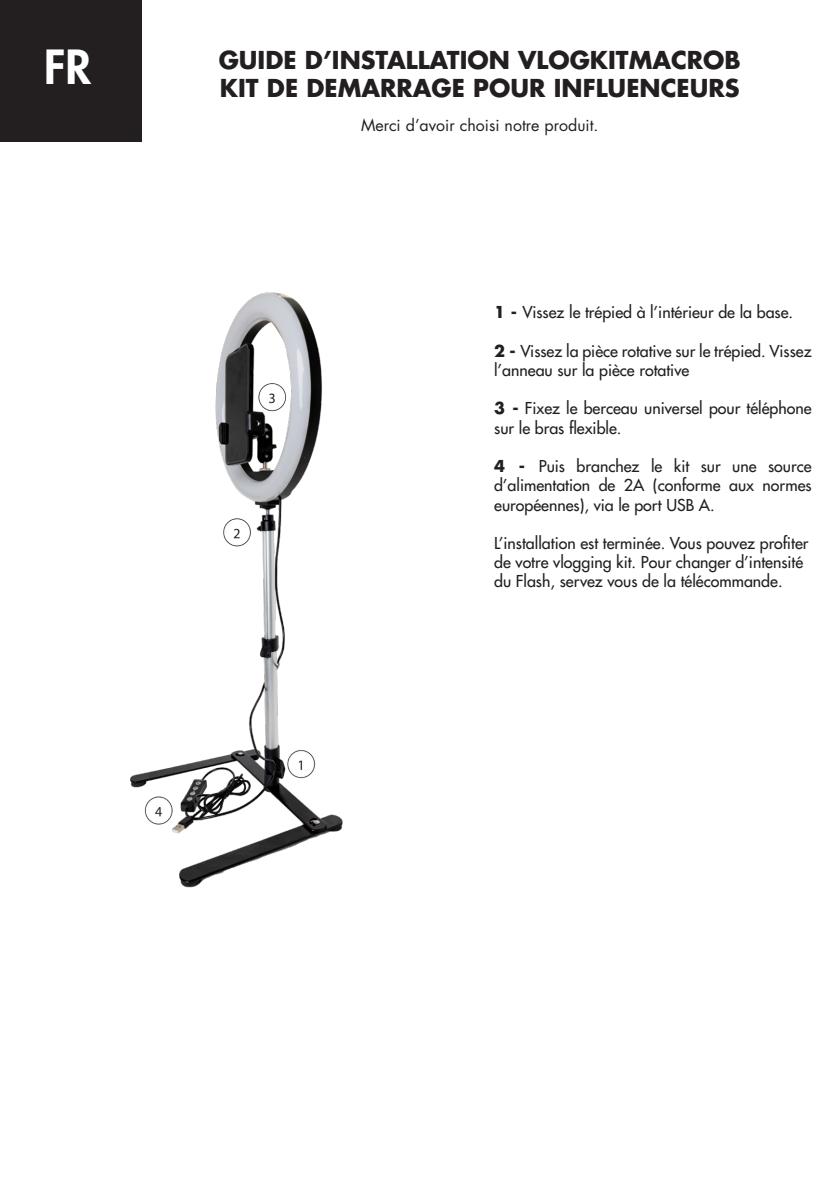
<style>
.page{position:relative;width:840px;height:1191px;background:#fff}
.page>*{position:absolute;margin:0;border:0;box-sizing:border-box;transform-origin:0 0}
.t1{font:800 46px "Futura LT";color:#fff}
.TXT{font:700 24px "Futura";color:#231f20}
.TXT-2{font:16px/19.2px "Futura";color:#231f20}
.TXT-3{font:16px "Futura";color:#231f20}
.s1{font-weight:700}
</style>
<div class="page">
<div style="left:0;top:0;width:142px;height:142px;background:#231f20"></div>
<img style="left:130px;top:292px;width:213px;height:596px">
<p class="t1" style="left:44px;top:36px;width:48px">FR</p>
<p class="TXT" style="left:218px;top:43px;width:523px">GUIDE D’INSTALLATION VLOGKITMACROB</p>
<p class="TXT" style="left:220px;top:72px;width:521px">KIT DE DEMARRAGE POUR INFLUENCEURS</p>
<p class="TXT-3" style="left:361px;top:114px;width:239px">Merci d’avoir choisi notre produit.</p>
<p class="TXT-2" style="left:494px;top:303px;width:300px"><span class="s1">1 -</span> Vissez le trépied à l’intérieur de la base.</p>
<p class="TXT-2" style="left:494px;top:341px;width:319px"><span class="s1">2 -</span> Vissez la pièce rotative sur le trépied. Vissez l’anneau sur la pièce rotative</p>
<p class="TXT-2" style="left:494px;top:399px;width:319px"><span class="s1">3 -</span> Fixez le berceau universel pour téléphone sur le bras flexible.</p>
<p class="TXT-2" style="left:494px;top:456px;width:319px;text-align:justify"><span class="s1">4 -</span> Puis branchez le kit sur une source d’alimentation de 2A (conforme aux normes européennes), via le port USB A.</p>
<p class="TXT-2" style="left:494px;top:533px;width:315px">L’installation est terminée. Vous pouvez profiter de votre vlogging kit. Pour changer d’intensité du Flash, servez vous de la télécommande.</p>
</div>
